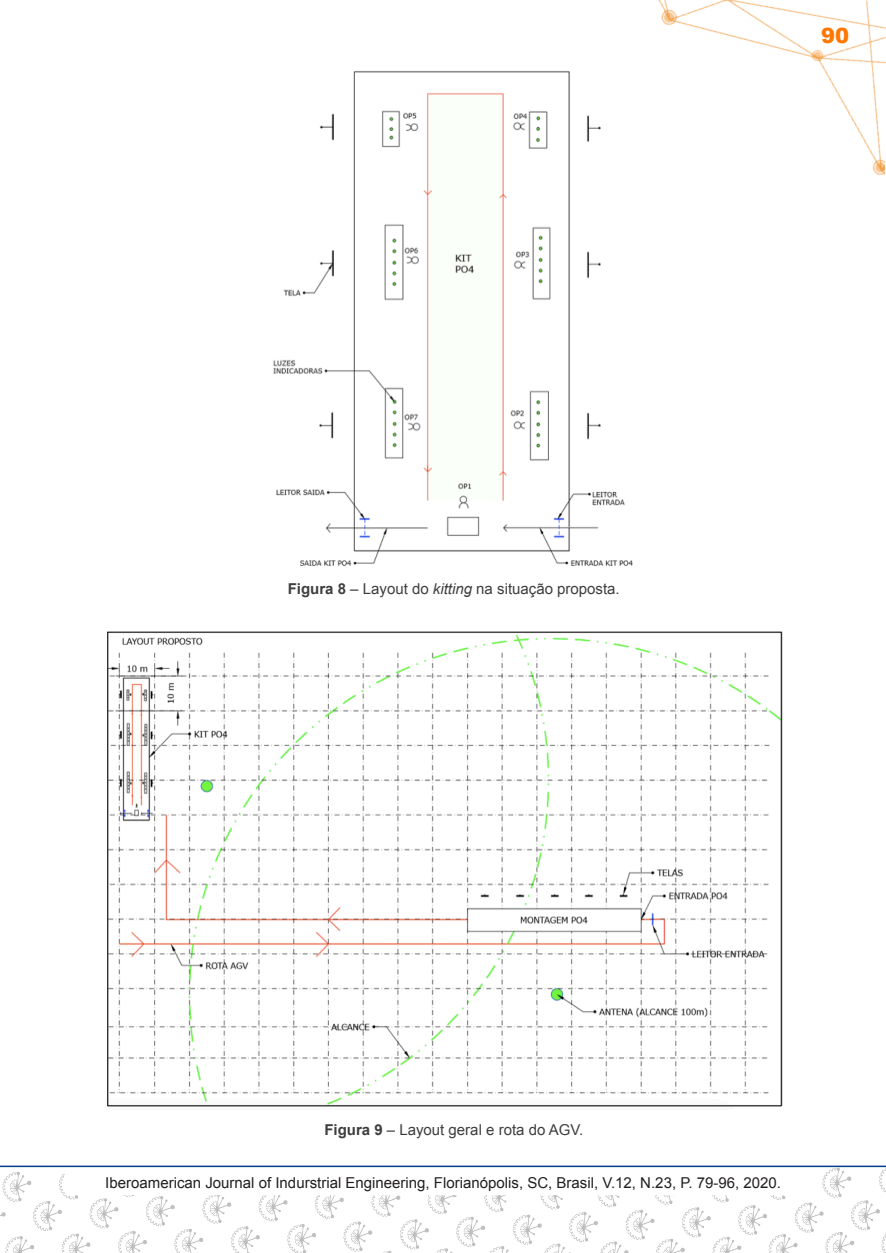
<style>
.page{position:relative;width:886px;height:1253px;background:#fff}
.page>*{position:absolute;margin:0;border:0;box-sizing:border-box;transform-origin:0 0}
.t1{font:900 21px "Arial";color:#f70}
.t2{font:15px "Arial";color:#231f20}
.texto{font:15px "Arial";color:#3e3e3f}
.s1{font-weight:700}
.s2{font-style:italic}
</style>
<div class="page">
<img style="left:658px;top:0;width:228px;height:176px">
<img style="left:0;top:1167px;width:886px;height:86px">
<div style="left:65px;top:1165px;width:756px;height:30px;background:#fff;border:2px solid #fff"></div>
<hr style="left:0;top:1165px;width:886px;height:2px;background:#003e89">
<img style="left:273px;top:71px;width:360px;height:495px">
<img style="left:107px;top:631px;width:676px;height:476px">
<h1 class="t1" style="left:821px;top:20px;width:30px">90</h1>
<p class="texto" style="left:288px;top:579px;width:333px"><span class="s1">Figura 8</span> – Layout do <span class="s2">kitting</span> na situação proposta.</p>
<p class="texto" style="left:324px;top:1119px;width:260px"><span class="s1">Figura 9</span> – Layout geral e rota do AGV.</p>
<p class="t2" style="left:105px;top:1173px;width:677px">Iberoamerican Journal of Indurstrial Engineering, Florianópolis, SC, Brasil, V.12, N.23, P. 79-96, 2020.</p>
</div>
